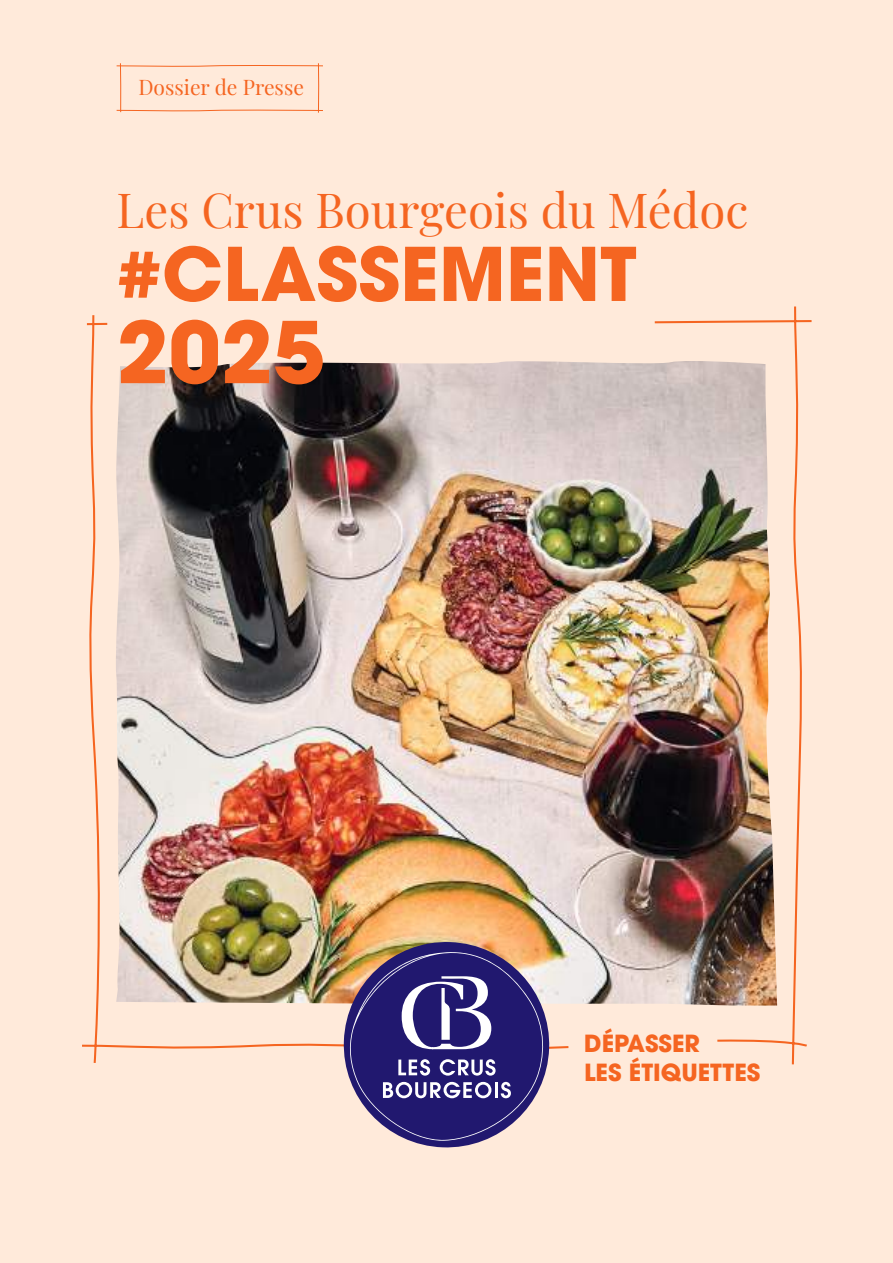
<style>
.page{position:relative;width:893px;height:1263px;background:#ffeada}
.page>*{position:absolute;margin:0;border:0;box-sizing:border-box;transform-origin:0 0}
.t1{font:700 84.3px "ITC Avant Garde Pro";color:#f56521}
.t2{font:700 73.2px "ITC Avant Garde Pro";color:#f56521}
.t3{font:47.4px "Playfair Display";color:#f56521}
.t4{font:700 23.7px/28.3px "ITC Avant Garde Pro";color:#f56521}
.t5{font:21px "Playfair Display";color:#f56521}
</style>
<div class="page">
<img style="left:82px;top:306px;width:730px;height:759px">
<svg style="left:344px;top:942px;width:205px;height:205px;background:#63568a"></svg>
<svg style="left:116px;top:63px;width:207px;height:50px"></svg>
<p class="t5" style="left:138px;top:71px;width:167px">Dossier de Presse</p>
<p class="t3" style="left:117px;top:173px;width:633px">Les Crus Bourgeois du Médoc</p>
<h2 class="t2" style="left:117px;top:225px;width:522px">#CLASSEMENT</h2>
<h1 class="t1" style="left:117px;top:296px;width:210px">2025</h1>
<p class="t4" style="left:584px;top:1029px;width:178px">DÉPASSER<br>LES ÉTIQUETTES</p>
</div>
